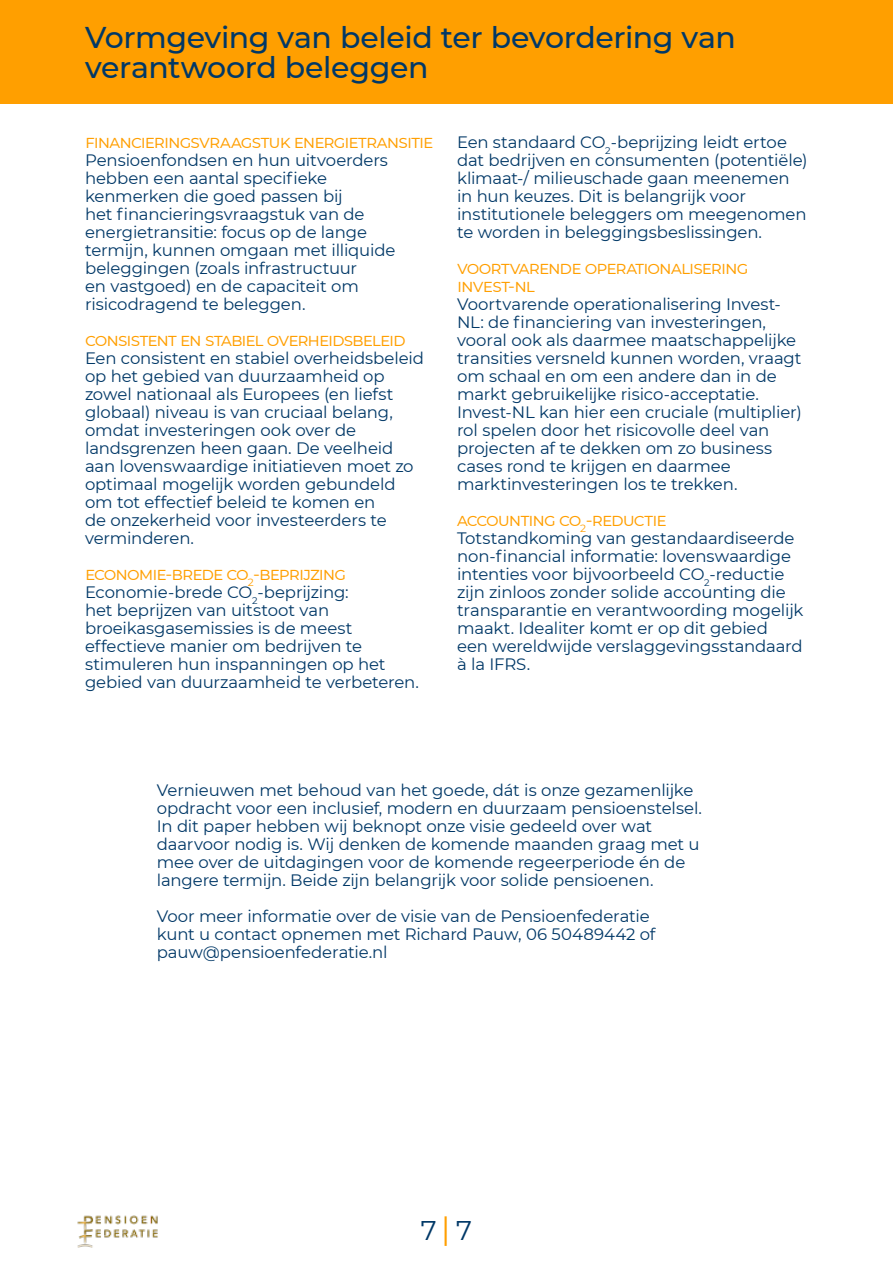
<style>
.page{position:relative;width:893px;height:1263px;background:#fff}
.page>*{position:absolute;margin:0;border:0;box-sizing:border-box;transform-origin:0 0}
.Titel{font:500 30px/30px "Montserrat";letter-spacing:-.015em;color:#003867}
.t1{font:27px "Montserrat";color:#003867}
.tekst{font:18px/18px "Montserrat";color:#ff9f00}
.tekst-2{font:16.5px/18px "Montserrat";letter-spacing:-.01em;color:#003867}
.s1{font-size:31.5px;color:#ff9f00}
</style>
<div class="page">
<img style="left:77px;top:1215px;width:81px;height:33px">
<div style="left:0;top:0;width:893px;height:103px;background:#ff9f00"></div>
<p class="Titel" style="left:85px;top:21px;width:652px">Vormgeving van beleid ter bevordering van verantwoord beleggen</p>
<p class="tekst" style="left:85px;top:132px;width:350px">financieringsvraagstuk energietransitie</p>
<p class="tekst-2" style="left:85px;top:151px;width:312px">Pensioenfondsen en hun uitvoerders hebben een aantal specifieke kenmerken die goed passen bij<br>het financieringsvraagstuk van de energietransitie: focus op de lange termijn, kunnen omgaan met illiquide beleggingen (zoals infrastructuur<br>en vastgoed) en de capaciteit om risicodragend te beleggen.</p>
<p class="tekst" style="left:85px;top:330px;width:322px">consistent en stabiel overheidsbeleid</p>
<p class="tekst-2" style="left:85px;top:349px;width:340px">Een consistent en stabiel overheidsbeleid op het gebied van duurzaamheid op zowel nationaal als Europees (en liefst globaal) niveau is van cruciaal belang, omdat investeringen ook over de landsgrenzen heen gaan. De veelheid aan lovenswaardige initiatieven moet zo optimaal mogelijk worden gebundeld om tot effectief beleid te komen en<br>de onzekerheid voor investeerders te verminderen.</p>
<p class="tekst" style="left:85px;top:564px;width:263px">economie-brede co<sub>2</sub>-beprijzing</p>
<p class="tekst-2" style="left:85px;top:583px;width:335px">Economie-brede CO<sub>2</sub>-beprijzing:<br>het beprijzen van uitstoot van broeikasgasemissies is de meest effectieve manier om bedrijven te stimuleren hun inspanningen op het gebied van duurzaamheid te verbeteren.</p>
<p class="tekst-2" style="left:457px;top:133px;width:352px">Een standaard CO<sub>2</sub>-beprijzing leidt ertoe dat bedrijven en consumenten (potentiële) klimaat-/ milieuschade gaan meenemen in hun keuzes. Dit is belangrijk voor institutionele beleggers om meegenomen te worden in beleggingsbeslissingen.</p>
<p class="tekst" style="left:457px;top:258px;width:293px">voortvarende operationalisering invest-nl</p>
<p class="tekst-2" style="left:457px;top:295px;width:346px">Voortvarende operationalisering Invest-NL: de financiering van investeringen, vooral ook als daarmee maatschappelijke transities versneld kunnen worden, vraagt om schaal en om een andere dan in de markt gebruikelijke risico-acceptatie.<br>Invest-NL kan hier een cruciale (multiplier) rol spelen door het risicovolle deel van projecten af te dekken om zo business cases rond te krijgen en daarmee marktinvesteringen los te trekken.</p>
<p class="tekst" style="left:457px;top:510px;width:211px">accounting co<sub>2</sub>-reductie</p>
<p class="tekst-2" style="left:457px;top:529px;width:348px">Totstandkoming van gestandaardiseerde non-financial informatie: lovenswaardige intenties voor bijvoorbeeld CO<sub>2</sub>-reductie zijn zinloos zonder solide accounting die transparantie en verantwoording mogelijk maakt. Idealiter komt er op dit gebied<br>een wereldwijde verslaggevingsstandaard à la IFRS.</p>
<p class="tekst-2" style="left:157px;top:781px;width:547px">Vernieuwen met behoud van het goede, dát is onze gezamenlijke opdracht voor een inclusief, modern en duurzaam pensioenstelsel.<br>In dit paper hebben wij beknopt onze visie gedeeld over wat daarvoor nodig is. Wij denken de komende maanden graag met u mee over de uitdagingen voor de komende regeerperiode én de langere termijn. Beide zijn belangrijk voor solide pensioenen.</p>
<p class="tekst-2" style="left:157px;top:907px;width:500px">Voor meer informatie over de visie van de Pensioenfederatie kunt u contact opnemen met Richard Pauw, 06 50489442 of pauw@pensioenfederatie.nl</p>
<h2 class="t1" style="left:421px;top:1212px;width:53px">7<span class="s1">|</span>7</h2>
</div>
